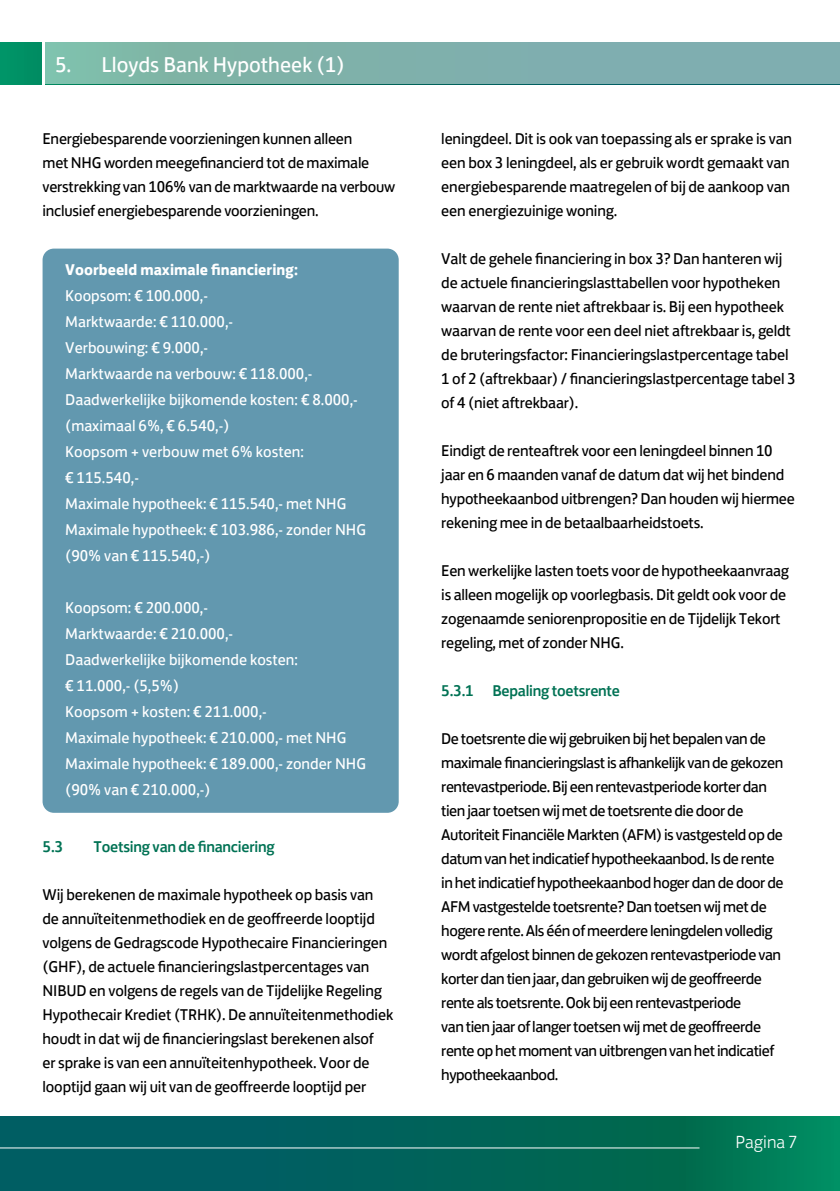
<style>
.page{position:relative;width:840px;height:1191px;background:#fff}
.page>*{position:absolute;margin:0;border:0;box-sizing:border-box;transform-origin:0 0}
.t1{font:22px "Lloyds Bank Jack";color:#fff}
.t2{font:300 18px "Lloyds Bank Jack";color:#fff}
.t3{font:16px/24px "Lloyds Bank Jack";letter-spacing:-.015em;color:#000}
.t4{font:16px/26px "Lloyds Bank Jack";color:#fff}
.t5{font:500 16px "Lloyds Bank Jack";letter-spacing:-.015em;color:#007254}
.t6{font:700 16px "Lloyds Bank Jack";color:#fff}
</style>
<div class="page">
<svg style="left:0;top:1116px;width:839px;height:75px;background:#01675b"></svg>
<hr style="left:0;top:1147px;width:699px;height:1px;background:#fff">
<div style="left:0;top:43px;width:839px;height:41px;background:#009165"></div>
<div style="left:45px;top:43px;width:794px;height:41px;background:linear-gradient(to right,#7fb8a7,#7faab1)"></div>
<hr style="left:43px;top:42px;width:2px;height:42px;background:#fff">
<div style="left:43px;top:249px;width:355px;height:564px;background:#6298af;border-radius:11px"></div>
<h1 class="t1" style="left:55px;top:46px;width:291px">5. Lloyds Bank Hypotheek (1)</h1>
<p class="t3" style="left:43px;top:125px;width:354px">Energiebesparende voorzieningen kunnen alleen<br>met NHG worden meegefinancierd tot de maximale verstrekking van 106% van de marktwaarde na verbouw inclusief energiebesparende voorzieningen.</p>
<p class="t6" style="left:65px;top:256px;width:234px">Voorbeeld maximale financiering:</p>
<p class="t4" style="left:65px;top:281px;width:302px">Koopsom: € 100.000,-<br>Marktwaarde: € 110.000,-<br>Verbouwing: € 9.000,-<br>Marktwaarde na verbouw: € 118.000,-<br>Daadwerkelijke bijkomende kosten: € 8.000,- (maximaal 6%, € 6.540,-)<br>Koopsom + verbouw met 6% kosten:<br>€ 115.540,-<br>Maximale hypotheek: € 115.540,- met NHG<br>Maximale hypotheek: € 103.986,- zonder NHG (90% van € 115.540,-)</p>
<p class="t4" style="left:65px;top:593px;width:302px">Koopsom: € 200.000,-<br>Marktwaarde: € 210.000,-<br>Daadwerkelijke bijkomende kosten:<br>€ 11.000,- (5,5%)<br>Koopsom + kosten: € 211.000,-<br>Maximale hypotheek: € 210.000,- met NHG<br>Maximale hypotheek: € 189.000,- zonder NHG (90% van € 210.000,-)</p>
<p class="t5" style="left:43px;top:834px;width:22px">5.3</p>
<p class="t5" style="left:94px;top:834px;width:182px">Toetsing van de financiering</p>
<p class="t3" style="left:43px;top:881px;width:352px">Wij berekenen de maximale hypotheek op basis van de annuïteitenmethodiek en de geoffreerde looptijd volgens de Gedragscode Hypothecaire Financieringen (GHF), de actuele financieringslastpercentages van NIBUD en volgens de regels van de Tijdelijke Regeling Hypothecair Krediet (TRHK). De annuïteitenmethodiek houdt in dat wij de financieringslast berekenen alsof<br>er sprake is van een annuïteitenhypotheek. Voor de looptijd gaan wij uit van de geoffreerde looptijd per</p>
<p class="t3" style="left:441px;top:125px;width:352px">leningdeel. Dit is ook van toepassing als er sprake is van een box 3 leningdeel, als er gebruik wordt gemaakt van energiebesparende maatregelen of bij de aankoop van een energiezuinige woning.</p>
<p class="t3" style="left:441px;top:245px;width:355px">Valt de gehele financiering in box 3? Dan hanteren wij de actuele financieringslasttabellen voor hypotheken waarvan de rente niet aftrekbaar is. Bij een hypotheek waarvan de rente voor een deel niet aftrekbaar is, geldt de bruteringsfactor: Financieringslastpercentage tabel 1 of 2 (aftrekbaar) / financieringslastpercentage tabel 3 of 4 (niet aftrekbaar).</p>
<p class="t3" style="left:441px;top:437px;width:355px">Eindigt de renteaftrek voor een leningdeel binnen 10 jaar en 6 maanden vanaf de datum dat wij het bindend hypotheekaanbod uitbrengen? Dan houden wij hiermee rekening mee in de betaalbaarheidstoets.</p>
<p class="t3" style="left:441px;top:557px;width:349px">Een werkelijke lasten toets voor de hypotheekaanvraag is alleen mogelijk op voorlegbasis. Dit geldt ook voor de zogenaamde seniorenpropositie en de Tijdelijk Tekort regeling, met of zonder NHG.</p>
<p class="t5" style="left:441px;top:678px;width:180px">5.3.1 Bepaling toetsrente</p>
<p class="t3" style="left:441px;top:725px;width:343px">Detoetsrentediewijgebruikenbijhetbepalenvande maximalefinancieringslastisafhankelijk vandegekozen rentevastperiode.Bijeenrentevastperiodekorterdan tienjaartoetsenwijmetdetoetsrentediedoorde Autoriteit Financiële Markten (AFM) is vastgesteld op de datum van het indicatief hypotheekaanbod. Is de rente in het indicatief hypotheekaanbod hoger dan de door de AFMvastgesteldetoetsrente?Dantoetsenwijmetde hogererente.Alséénofmeerdereleningdelenvolledig wordtafgelostbinnendegekozenrentevastperiodevan korterdantienjaar,dangebruikenwijdegeoffreerde renteals toetsrente.Ookbijeenrentevastperiode vantienjaaroflangertoetsenwijmetdegeoffreerde rente op het moment van uitbrengen van het indicatief hypotheekaanbod.</p>
<p class="t2" style="left:735px;top:1127px;width:63px">Pagina 7</p>
</div>
